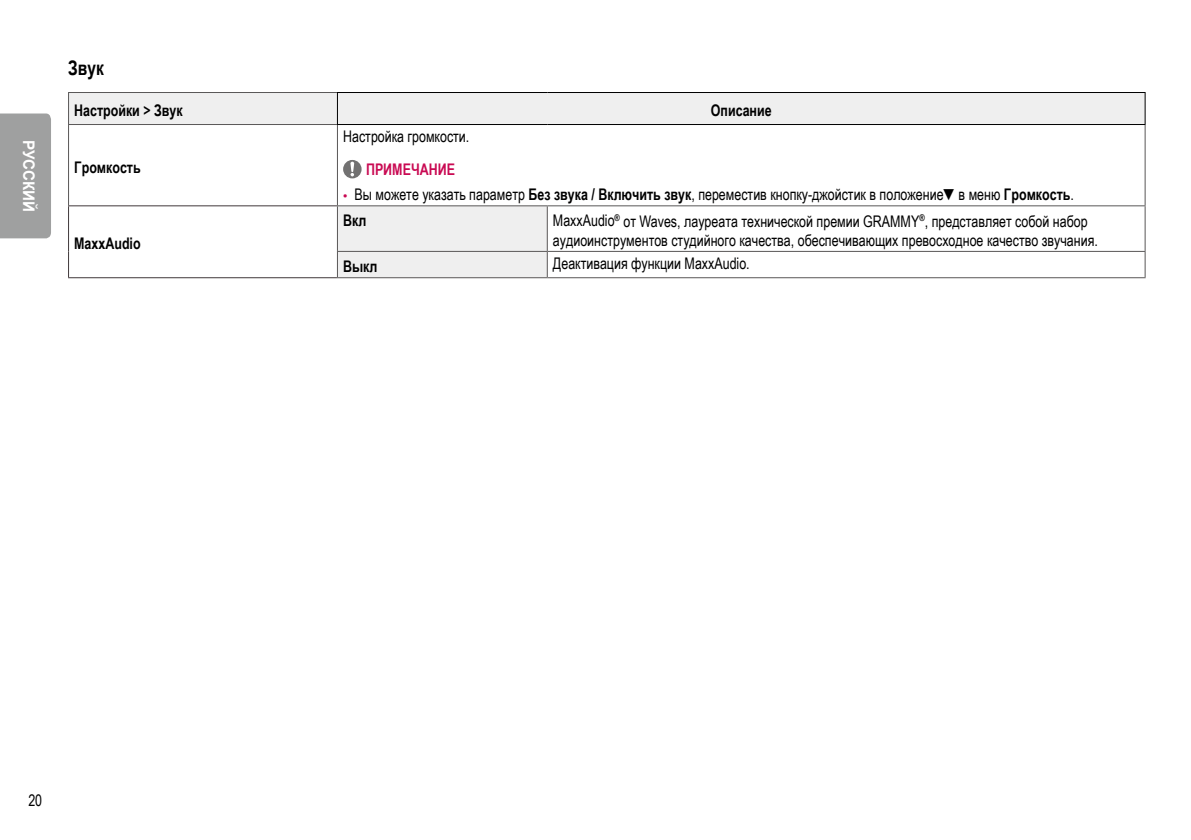
<style>
.page{position:relative;width:1191px;height:840px;background:#fff}
.page>*{position:absolute;margin:0;border:0;box-sizing:border-box;transform-origin:0 0}
.t1{font:700 20px "Arial Narrow";color:#000;scale:.95 1}
.t2{font:16px/19.2px "Arial Narrow";color:#000;scale:.95 1}
.t3{font:700 16px "Arial Narrow";color:#000;scale:.95 1}
.t4{font:700 16px "Arial Narrow";color:#c90a53;scale:.95 1}
.t5{font:700 16px "Arial";color:#fff;scale:.95 1}
.s1{font-family:"LG Smart";color:#c90a53}
.s2{font-weight:700}
</style>
<div class="page">
<div style="left:0;top:113px;width:51px;height:125px;background:#9fa0a0"></div>
<svg style="left:69px;top:93px;width:1075px;height:184px"></svg>
<hr style="left:1144px;top:125px;width:1px;height:80px;background:#595757">
<hr style="left:68px;top:92px;width:269px;height:1px;background:#595757">
<hr style="left:68px;top:93px;width:1px;height:31px;background:#595757">
<hr style="left:68px;top:124px;width:269px;height:1px;background:#595757">
<hr style="left:68px;top:125px;width:1px;height:80px;background:#595757">
<hr style="left:337px;top:125px;width:1px;height:80px;background:#595757">
<hr style="left:68px;top:205px;width:269px;height:1px;background:#40383a">
<hr style="left:68px;top:206px;width:1px;height:45px;background:#40383a">
<svg style="left:68px;top:251px;width:1px;height:26px"></svg>
<hr style="left:68px;top:277px;width:269px;height:1px;background:#40383a">
<hr style="left:337px;top:205px;width:210px;height:1px;background:#595757">
<hr style="left:337px;top:206px;width:1px;height:45px;background:#595757">
<hr style="left:547px;top:205px;width:598px;height:1px;background:#595757">
<hr style="left:547px;top:206px;width:1px;height:45px;background:#595757">
<hr style="left:1144px;top:206px;width:1px;height:45px;background:#595757">
<hr style="left:337px;top:251px;width:210px;height:1px;background:#595757">
<svg style="left:337px;top:252px;width:1px;height:25px"></svg>
<hr style="left:547px;top:251px;width:598px;height:1px;background:#595757">
<svg style="left:547px;top:252px;width:1px;height:25px"></svg>
<svg style="left:1144px;top:252px;width:1px;height:25px"></svg>
<hr style="left:337px;top:277px;width:210px;height:1px;background:#595757">
<hr style="left:547px;top:277px;width:598px;height:1px;background:#595757">
<hr style="left:337px;top:92px;width:210px;height:1px;background:#000">
<hr style="left:337px;top:93px;width:1px;height:31px;background:#000">
<hr style="left:547px;top:92px;width:598px;height:1px;background:#000">
<hr style="left:1144px;top:93px;width:1px;height:31px;background:#000">
<hr style="left:337px;top:124px;width:210px;height:1px;background:#000">
<hr style="left:547px;top:124px;width:598px;height:1px;background:#000">
<svg style="left:343px;top:160px;width:18px;height:18px"></svg>
<p class="t5" style="left:40px;top:140px;width:78px;rotate:90deg">РУССКИЙ</p>
<p class="t1" style="left:68px;top:53px;width:39px">Звук</p>
<p class="t3" style="left:74px;top:98px;width:116px">Настройки &gt; Звук</p>
<p class="t3" style="left:711px;top:98px;width:66px">Описание</p>
<p class="t3" style="left:74px;top:155px;width:72px">Громкость</p>
<p class="t3" style="left:74px;top:231px;width:71px">MaxxAudio</p>
<p class="t2" style="left:343px;top:126px;width:134px">Настройка громкости.</p>
<p class="t4" style="left:366px;top:157px;width:95px">ПРИМЕЧАНИЕ</p>
<p class="t2" style="left:343px;top:184px;width:771px"><span class="s1">•</span> Вы можете указать параметр <span class="s2">Без звука / Включить звук</span>, переместив кнопку-джойстик в положение▼в меню <span class="s2">Гpомкость</span>.</p>
<p class="t3" style="left:343px;top:209px;width:26px">Вкл</p>
<p class="t2" style="left:553px;top:210px;width:575px">MaxxAudio<sup>®</sup> от Waves, лауреата технической премии GRAMMY<sup>®</sup>, представляет собой набор аудиоинструментов студийного качества, обеспечивающих превосходное качество звучания.</p>
<p class="t3" style="left:343px;top:254px;width:38px">Выкл</p>
<p class="t2" style="left:553px;top:253px;width:209px">Деактивация функции MaxxAudio.</p>
<p class="t2" style="left:28px;top:790px;width:16px">20</p>
</div>
